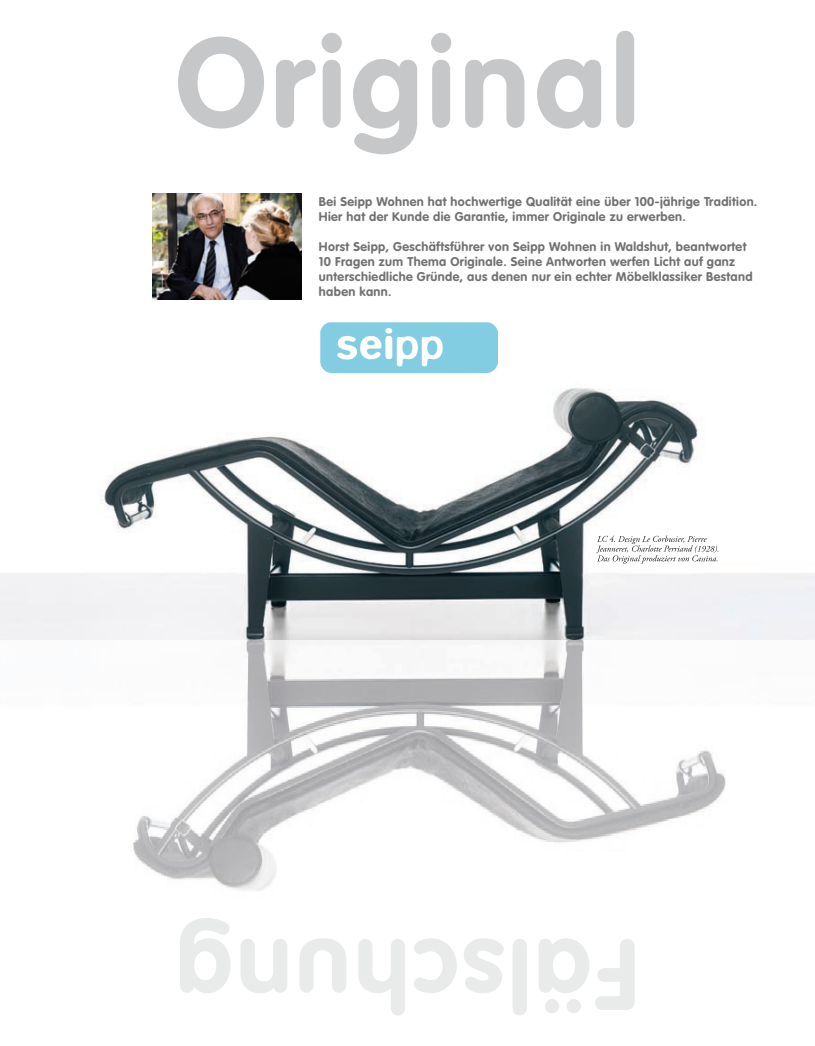
<style>
.page{position:relative;width:815px;height:1046px;background:#fff}
.page>*{position:absolute;margin:0;border:0;box-sizing:border-box;transform-origin:0 0}
.t1{font:700 125px "VAG Rounded";letter-spacing:.04em;color:#c6c7c9}
.t2{font:700 98.75px "VAG Rounded";letter-spacing:.04em;color:#e9eaea}
.t3{font:700 12.5px/15px "VAG Rounded";letter-spacing:.03em;color:#707173}
</style>
<div class="page">
<img style="left:0;top:244px;width:815px;height:647px">
<img style="left:0;top:640px;width:815px;height:1px">
<img style="left:152px;top:193px;width:149px;height:106px">
<img style="left:321px;top:322px;width:177px;height:50px">
<img style="left:597px;top:535px;width:110px;height:9px">
<img style="left:596px;top:545px;width:123px;height:8px">
<img style="left:597px;top:555px;width:120px;height:8px">
<h1 class="t1" style="left:176px;top:10px;width:465px">Original</h1>
<p class="t3" style="left:319px;top:194px;width:440px">Bei Seipp Wohnen hat hochwertige Qualität eine über 100-jährige Tradition.<br>Hier hat der Kunde die Garantie, immer Originale zu erwerben.</p>
<p class="t3" style="left:319px;top:239px;width:435px">Horst Seipp, Geschäftsführer von Seipp Wohnen in Waldshut, beantwortet 10 Fragen zum Thema Originale. Seine Antworten werfen Licht auf ganz unterschiedliche Gründe, aus denen nur ein echter Möbelklassiker Bestand haben kann.</p>
<h2 class="t2" style="left:639px;top:1032px;width:465px;rotate:-180deg">Fälschung</h2>
</div>
